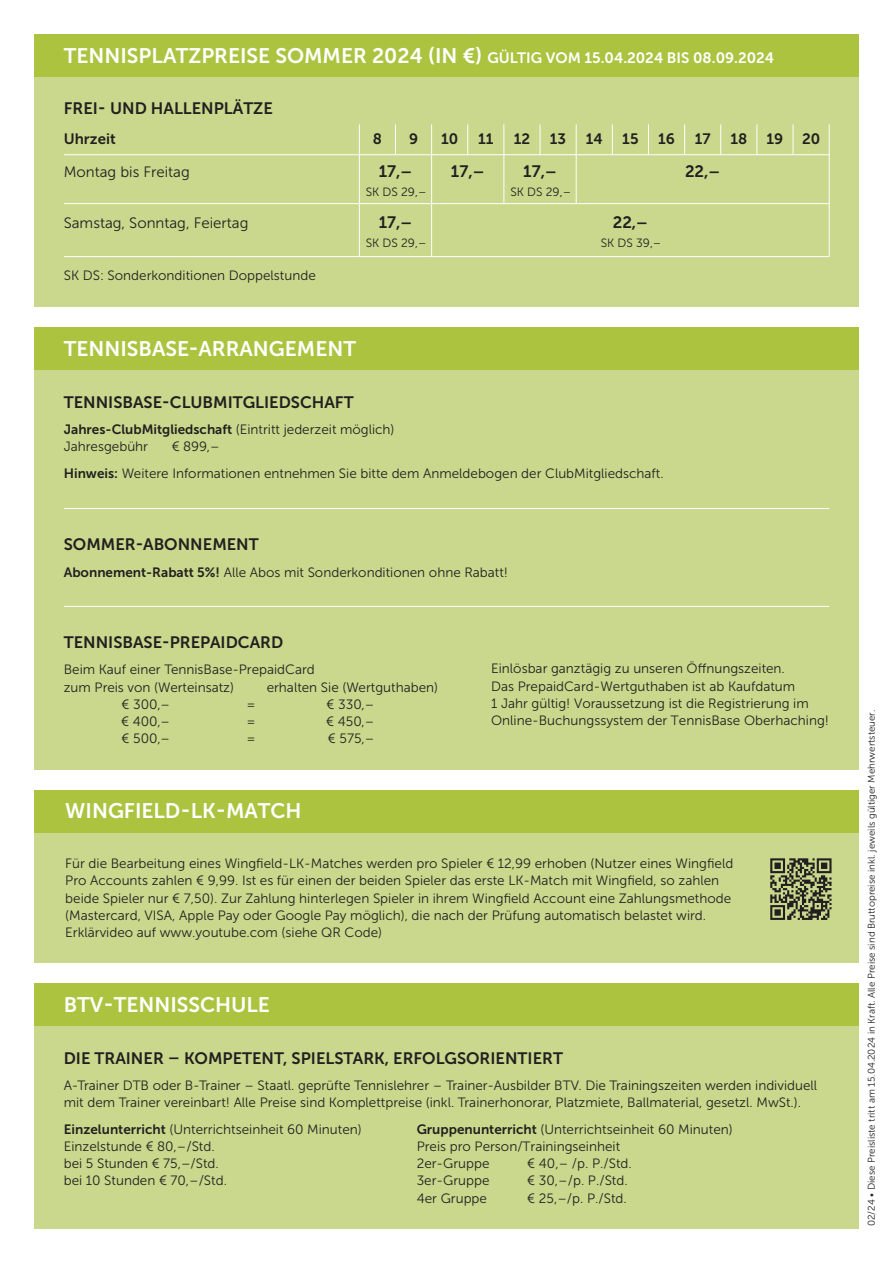
<style>
.page{position:relative;width:893px;height:1263px;background:#fff}
.page>*{position:absolute;margin:0;border:0;box-sizing:border-box;transform-origin:0 0}
.t1{font:21px "Museo Sans 700";color:#fff}
.t2{font:16.5px "Museo Sans 700";color:#231f20}
.t3{font:15px "Museo Sans 300";color:#231f20}
.t4{font:15px "Museo Sans 700";color:#231f20}
.t5{font:13.5px/17.2px "Museo Sans 300";color:#231f20}
.t6{font:12px "Museo Sans 300";color:#231f20}
.t7{font:9.75px "Museo Sans 300";color:#231f20}
.s1{font-size:15px}
.s2{font-family:"Museo Sans 700"}
</style>
<div class="page">
<div style="left:34px;top:34px;width:825px;height:272px;background:#c9d88c"></div>
<div style="left:34px;top:34px;width:825px;height:43px;background:#abc33f"></div>
<div style="left:34px;top:327px;width:825px;height:443px;background:#c9d88c"></div>
<div style="left:34px;top:327px;width:825px;height:43px;background:#abc33f"></div>
<div style="left:34px;top:983px;width:825px;height:246px;background:#c9d88c"></div>
<div style="left:34px;top:983px;width:825px;height:43px;background:#abc33f"></div>
<hr style="left:64px;top:508px;width:765px;height:1px;background:#fff">
<hr style="left:64px;top:606px;width:765px;height:1px;background:#fff">
<hr style="left:64px;top:154px;width:765px;height:1px;background:#fff">
<hr style="left:64px;top:203px;width:765px;height:1px;background:#fff">
<hr style="left:64px;top:256px;width:765px;height:1px;background:#fff">
<hr style="left:431px;top:124px;width:1px;height:132px;background:#fff">
<hr style="left:395px;top:124px;width:1px;height:31px;background:#fff">
<hr style="left:503px;top:124px;width:1px;height:79px;background:#fff">
<hr style="left:467px;top:124px;width:1px;height:31px;background:#fff">
<hr style="left:576px;top:124px;width:1px;height:79px;background:#fff">
<hr style="left:540px;top:124px;width:1px;height:31px;background:#fff">
<hr style="left:612px;top:124px;width:1px;height:31px;background:#fff">
<hr style="left:648px;top:124px;width:1px;height:31px;background:#fff">
<hr style="left:684px;top:124px;width:1px;height:31px;background:#fff">
<hr style="left:720px;top:124px;width:1px;height:31px;background:#fff">
<hr style="left:756px;top:124px;width:1px;height:31px;background:#fff">
<hr style="left:793px;top:124px;width:1px;height:31px;background:#fff">
<hr style="left:829px;top:124px;width:1px;height:132px;background:#fff">
<hr style="left:359px;top:124px;width:1px;height:132px;background:#fff">
<div style="left:34px;top:790px;width:825px;height:172px;background:#c9d88c"></div>
<div style="left:34px;top:790px;width:825px;height:42px;background:#abc33f"></div>
<img style="left:770px;top:858px;width:62px;height:62px">
<h1 class="t1" style="left:64px;top:44px;width:712px">TENNISPLATZPREISE SOMMER 2024 (IN €) <span class="s1">GÜLTIG VOM 15.04.2024 BIS 08.09.2024</span></h1>
<p class="t2" style="left:64px;top:99px;width:211px">FREI- UND HALLENPLÄTZE</p>
<p class="t4" style="left:64px;top:131px;width:53px">Uhrzeit</p>
<p class="t4" style="left:373px;top:131px;width:11px">8</p>
<p class="t4" style="left:409px;top:131px;width:11px">9</p>
<p class="t4" style="left:441px;top:131px;width:19px">10</p>
<p class="t4" style="left:478px;top:131px;width:17px">11</p>
<p class="t4" style="left:514px;top:131px;width:18px">12</p>
<p class="t4" style="left:550px;top:131px;width:18px">13</p>
<p class="t4" style="left:586px;top:131px;width:18px">14</p>
<p class="t4" style="left:622px;top:131px;width:18px">15</p>
<p class="t4" style="left:658px;top:131px;width:18px">16</p>
<p class="t4" style="left:695px;top:131px;width:17px">17</p>
<p class="t4" style="left:730px;top:131px;width:18px">18</p>
<p class="t4" style="left:767px;top:131px;width:55px">19 20</p>
<p class="t2" style="left:379px;top:162px;width:35px">17,–</p>
<p class="t2" style="left:451px;top:162px;width:35px">17,–</p>
<p class="t2" style="left:523px;top:162px;width:35px">17,–</p>
<p class="t2" style="left:685px;top:162px;width:37px">22,–</p>
<p class="t6" style="left:366px;top:185px;width:62px">SK DS 29,–</p>
<p class="t6" style="left:510px;top:185px;width:62px">SK DS 29,–</p>
<p class="t2" style="left:379px;top:213px;width:35px">17,–</p>
<p class="t2" style="left:613px;top:213px;width:37px">22,–</p>
<p class="t6" style="left:366px;top:236px;width:62px">SK DS 29,–</p>
<p class="t6" style="left:601px;top:236px;width:62px">SK DS 39,–</p>
<p class="t3" style="left:64px;top:164px;width:128px">Montag bis Freitag</p>
<p class="t3" style="left:64px;top:215px;width:186px">Samstag, Sonntag, Feiertag</p>
<p class="t5" style="left:64px;top:267px;width:254px">SK DS: Sonderkonditionen Doppelstunde</p>
<h1 class="t1" style="left:64px;top:337px;width:294px">TENNISBASE-ARRANGEMENT</h1>
<p class="t2" style="left:64px;top:393px;width:291px">TENNISBASE-CLUBMITGLIEDSCHAFT</p>
<p class="t5" style="left:64px;top:421px;width:332px"><span class="s2">Jahres-ClubMitgliedschaft</span> (Eintritt jederzeit möglich)<br>Jahresgebühr</p>
<p class="t5" style="left:64px;top:434px;width:601px;line-height:26.2px;text-indent:108px">€ 899,–<br><span class="s2">Hinweis:</span> Weitere Informationen entnehmen Sie bitte dem Anmeldebogen der ClubMitgliedschaft.</p>
<p class="t2" style="left:64px;top:535px;width:197px">SOMMER-ABONNEMENT</p>
<p class="t5" style="left:64px;top:563px;width:446px"><span class="s2">Abonnement-Rabatt 5%!</span> Alle Abos mit Sonderkonditionen ohne Rabatt!</p>
<p class="t2" style="left:64px;top:633px;width:221px">TENNISBASE-PREPAIDCARD</p>
<p class="t5" style="left:64px;top:661px;width:252px">Beim Kauf einer TennisBase-PrepaidCard zum Preis von (Werteinsatz)</p>
<p class="t5" style="left:267px;top:678px;width:173px">erhalten Sie (Wertguthaben)</p>
<p class="t5" style="left:122px;top:696px;width:50px">€ 300,–</p>
<p class="t5" style="left:247px;top:696px;width:11px">=</p>
<p class="t5" style="left:327px;top:696px;width:49px">€ 330,–</p>
<p class="t5" style="left:121px;top:713px;width:51px">€ 400,–</p>
<p class="t5" style="left:247px;top:713px;width:11px">=</p>
<p class="t5" style="left:326px;top:713px;width:50px">€ 450,–</p>
<p class="t5" style="left:122px;top:730px;width:50px">€ 500,–</p>
<p class="t5" style="left:247px;top:730px;width:11px">=</p>
<p class="t5" style="left:328px;top:730px;width:48px">€ 575,–</p>
<h1 class="t1" style="left:65px;top:799px;width:238px">WINGFIELD-LK-MATCH</h1>
<p class="t5" style="left:491px;top:660px;width:339px">Einlösbar ganztägig zu unseren Öffnungszeiten.<br>Das PrepaidCard-Wertguthaben ist ab Kaufdatum<br>1 Jahr gültig! Voraussetzung ist die Registrierung im Online-Buchungssystem der TennisBase Oberhaching!</p>
<p class="t5" style="left:65px;top:855px;width:669px">Für die Bearbeitung eines Wingfield-LK-Matches werden pro Spieler € 12,99 erhoben (Nutzer eines Wingfield Pro Accounts zahlen € 9,99. Ist es für einen der beiden Spieler das erste LK-Match mit Wingfield, so zahlen beide Spieler nur € 7,50). Zur Zahlung hinterlegen Spieler in ihrem Wingfield Account eine Zahlungsmethode (Mastercard, VISA, Apple Pay oder Google Pay möglich), die nach der Prüfung automatisch belastet wird.<br>Erklärvideo auf www.youtube.com (siehe QR Code)</p>
<h1 class="t1" style="left:64px;top:993px;width:208px">BTV-TENNISSCHULE</h1>
<p class="t2" style="left:64px;top:1049px;width:501px">DIE TRAINER – KOMPETENT, SPIELSTARK, ERFOLGSORIENTIERT</p>
<p class="t5" style="left:64px;top:1077px;width:755px">A-Trainer DTB oder B-Trainer – Staatl. geprüfte Tennislehrer – Trainer-Ausbilder BTV. Die Trainingszeiten werden individuell mit dem Trainer vereinbart! Alle Preise sind Komplettpreise (inkl. Trainerhonorar, Platzmiete, Ballmaterial, gesetzl. MwSt.).</p>
<p class="t5" style="left:64px;top:1120px;width:299px"><span class="s2">Einzelunterricht</span> (Unterrichtseinheit 60 Minuten)<br>Einzelstunde € 80,–/Std.<br>bei 5 Stunden € 75,–/Std.<br>bei 10 Stunden € 70,–/Std.</p>
<p class="t5" style="left:417px;top:1120px;width:317px"><span class="s2">Gruppenunterricht</span> (Unterrichtseinheit 60 Minuten)<br>Preis pro Person/Trainingseinheit<br>2er-Gruppe</p>
<p class="t5" style="left:527px;top:1155px;width:106px">€ 40,– /p. P./Std.</p>
<p class="t5" style="left:417px;top:1172px;width:74px">3er-Gruppe</p>
<p class="t5" style="left:527px;top:1172px;width:102px">€ 30,–/p. P./Std.</p>
<p class="t5" style="left:417px;top:1189px;width:72px">4er Gruppe</p>
<p class="t5" style="left:527px;top:1189px;width:101px">€ 25,–/p. P./Std.</p>
<p class="t7" style="left:866px;top:1226px;width:518px;rotate:-90deg">02/24 • Diese Preisliste tritt am 15.04.2024 in Kraft. Alle Preise sind Bruttopreise inkl. jeweils gültiger Mehrwertsteuer.</p>
</div>
